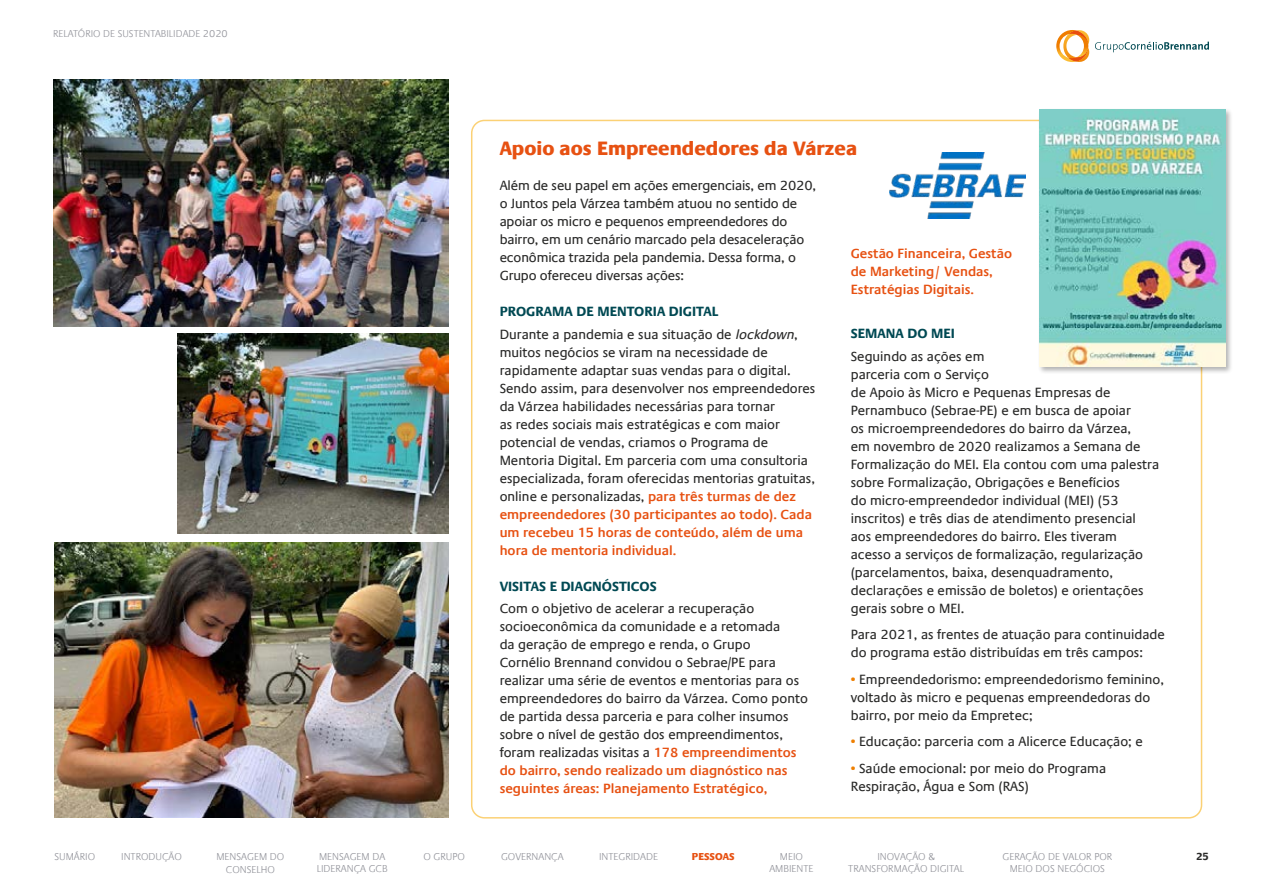
<style>
.page{position:relative;width:1263px;height:893px;background:#fff}
.page>*{position:absolute;margin:0;border:0;box-sizing:border-box;transform-origin:0 0}
.t1{font:800 19.5px "Praxis Com";color:#e75112}
.t2{font:13.5px/18px "Praxis Com";color:#282827}
.t3{font:600 13.5px/18px "Praxis Com";color:#e75112}
.t4{font:700 13.5px "Praxis Com";color:#004953}
.t5{font:700 10.5px "Praxis Com";color:#282827}
.t6{font:300 10.2px/12.1px "Praxis Com";color:#93949b;text-align:center}
.t7{font:800 10.2px "Praxis Com";color:#e75112}
.t8{font:300 10.05px "Praxis Com";color:#93949b}
.s1{font-weight:700;color:#004953}
.s2{font-style:italic}
.s3{font-weight:600;color:#e75112}
.s4{color:#ee7f00}
</style>
<div class="page">
<svg style="left:1095px;top:42px;width:114px;height:10px"></svg>
<svg style="left:1056px;top:30px;width:33px;height:32px"></svg>
<img style="left:53px;top:80px;width:396px;height:246px">
<img style="left:177px;top:334px;width:272px;height:199px">
<img style="left:54px;top:542px;width:395px;height:275px">
<div style="left:1038px;top:108px;width:195px;height:266px;background:#000;opacity:.3"></div>
<img style="left:1040px;top:109px;width:185px;height:257px">
<img style="left:890px;top:153px;width:136px;height:66px">
<p class="t8" style="left:53px;top:28px;width:176px">RELATÓRIO DE SUSTENTABILIDADE 2020</p>
<h1 class="t1" style="left:500px;top:137px;width:359px">Apoio aos Empreendedores da Várzea</h1>
<p class="t2" style="left:500px;top:177px;width:318px">Além de seu papel em ações emergenciais, em 2020, o Juntos pela Várzea também atuou no sentido de apoiar os micro e pequenos empreendedores do bairro, em um cenário marcado pela desaceleração econômica trazida pela pandemia. Dessa forma, o Grupo ofereceu diversas ações:</p>
<p class="t2" style="left:500px;top:301px;width:299px;line-height:22.2px"><span class="s1">PROGRAMA DE MENTORIA DIGITAL<br></span>Durante a pandemia e sua situação de <span class="s2">lockdown</span>,</p>
<p class="t2" style="left:500px;top:343px;width:317px">muitos negócios se viram na necessidade de rapidamente adaptar suas vendas para o digital.<br>Sendo assim, para desenvolver nos empreendedores da Várzea habilidades necessárias para tornar<br>as redes sociais mais estratégicas e com maior potencial de vendas, criamos o Programa de Mentoria Digital. Em parceria com uma consultoria especializada, foram oferecidas mentorias gratuitas, online e personalizadas, <span class="s3">para três turmas de dez empreendedores (30 participantes ao todo). Cada um recebeu 15 horas de conteúdo, além de uma hora de mentoria individual.</span></p>
<p class="t4" style="left:500px;top:578px;width:159px">VISITAS E DIAGNÓSTICOS</p>
<p class="t2" style="left:500px;top:599px;width:310px">Com o objetivo de acelerar a recuperação socioeconômica da comunidade e a retomada<br>da geração de emprego e renda, o Grupo<br>Cornélio Brennand convidou o Sebrae/PE para realizar uma série de eventos e mentorias para os empreendedores do bairro da Várzea. Como ponto de partida dessa parceria e para colher insumos sobre o nível de gestão dos empreendimentos, foram realizadas visitas a <span class="s3">178 empreendimentos do bairro, sendo realizado um diagnóstico nas seguintes áreas: Planejamento Estratégico,</span></p>
<p class="t3" style="left:851px;top:244px;width:163px">Gestão Financeira, Gestão de Marketing/ Vendas,<br>Estratégias Digitais.</p>
<p class="t4" style="left:851px;top:326px;width:106px">SEMANA DO MEI</p>
<p class="t2" style="left:851px;top:347px;width:310px">Seguindo as ações em<br>parceria com o Serviço<br>de Apoio às Micro e Pequenas Empresas de Pernambuco (Sebrae-PE) e em busca de apoiar<br>os microempreendedores do bairro da Várzea,<br>em novembro de 2020 realizamos a Semana de Formalização do MEI. Ela contou com uma palestra sobre Formalização, Obrigações e Benefícios<br>do micro-empreendedor individual (MEI) (53 inscritos) e três dias de atendimento presencial aos empreendedores do bairro. Eles tiveram acesso a serviços de formalização, regularização (parcelamentos, baixa, desenquadramento, declarações e emissão de boletos) e orientações gerais sobre o MEI.</p>
<p class="t2" style="left:851px;top:626px;width:316px">Para 2021, as frentes de atuação para continuidade do programa estão distribuídas em três campos:</p>
<p class="t2" style="left:851px;top:670px;width:315px"><span class="s4">•</span> Empreendedorismo: empreendedorismo feminino, voltado às micro e pequenas empreendedoras do bairro, por meio da Empretec;</p>
<p class="t2" style="left:851px;top:733px;width:294px"><span class="s4">•</span> Educação: parceria com a Alicerce Educação; e</p>
<p class="t2" style="left:851px;top:759px;width:257px"><span class="s4">•</span> Saúde emocional: por meio do Programa<br>Respiração, Água e Som (RAS)</p>
<p class="t6" style="left:54px;top:851px;width:42px">SUMÁRIO</p>
<p class="t6" style="left:216px;top:851px;width:69px">MENSAGEM DO<br>CONSELHO</p>
<p class="t6" style="left:317px;top:851px;width:73px;text-align:left">MENSAGEM DA<br>LIDERANÇA GCB</p>
<p class="t6" style="left:423px;top:851px;width:43px">O GRUPO</p>
<p class="t6" style="left:599px;top:851px;width:61px">INTEGRIDADE</p>
<p class="t7" style="left:692px;top:851px;width:44px">PESSOAS</p>
<p class="t6" style="left:769px;top:851px;width:46px">MEIO<br>AMBIENTE</p>
<p class="t6" style="left:848px;top:851px;width:117px">INOVAÇÃO &amp;<br>TRANSFORMAÇÃO DIGITAL</p>
<p class="t6" style="left:1002px;top:851px;width:111px">GERAÇÃO DE VALOR POR<br>MEIO DOS NEGÓCIOS</p>
<p class="t6" style="left:121px;top:851px;width:62px">INTRODUÇÃO</p>
<p class="t6" style="left:501px;top:851px;width:64px">GOVERNANÇA</p>
<p class="t5" style="left:1196px;top:850px;width:14px">25</p>
</div>
